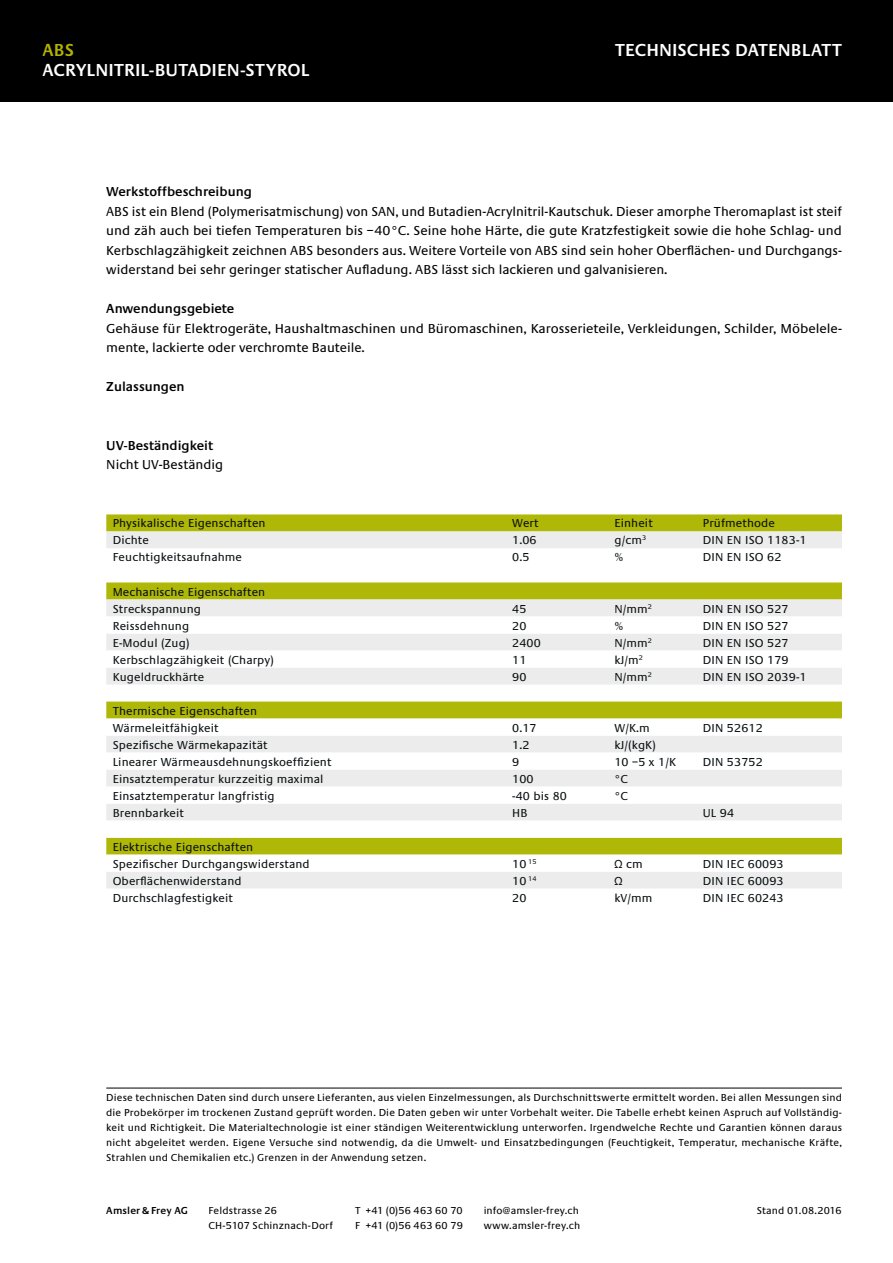
<style>
.page{position:relative;width:893px;height:1263px;background:#fff}
.page>*{position:absolute;margin:0;border:0;box-sizing:border-box;transform-origin:0 0}
.t1{font:600 18px "Praxis";letter-spacing:.005em;color:#fff}
.t2{font:600 18px "Praxis";color:#b2b300}
.t3{font:13.5px/19.5px "Praxis";color:#000;text-align:justify}
.t4{font:600 13.5px "Praxis";color:#000}
.t5{font:12px/17px "Praxis";letter-spacing:.01em;color:#0a1012}
.t6{font:10.5px/15px "Praxis";letter-spacing:.015em;color:#000}
.t7{font:600 10.5px "Praxis";letter-spacing:.015em;color:#000}
</style>
<div class="page">
<div style="left:0;top:0;width:893px;height:102px;background:#000"></div>
<div style="left:106px;top:514px;width:736px;height:17px;background:#afb806"></div>
<div style="left:106px;top:531px;width:736px;height:17px;background:#ececec"></div>
<svg style="left:106px;top:582px;width:736px;height:306px"></svg>
<hr style="left:106px;top:1088px;width:736px;height:1px;background:#000">
<h1 class="t2" style="left:43px;top:40px;width:33px">ABS</h1>
<h1 class="t1" style="left:43px;top:60px;width:268px">ACRYLNITRIL-BUTADIEN-STYROL</h1>
<h1 class="t1" style="left:615px;top:40px;width:228px">TECHNISCHES DATENBLATT</h1>
<p class="t4" style="left:106px;top:184px;width:147px">Werkstoffbeschreibung</p>
<p class="t3" style="left:106px;top:202px;width:737px">ABS ist ein Blend (Polymerisatmischung) von SAN, und Butadien-Acrylnitril-Kautschuk. Dieser amorphe Theromaplast ist steif und zäh auch bei tiefen Temperaturen bis –40°C. Seine hohe Härte, die gute Kratzfestigkeit sowie die hohe Schlag- und Kerbschlagzähigkeit zeichnen ABS besonders aus. Weitere Vorteile von ABS sind sein hoher Oberflächen- und Durchgangs&shy;widerstand bei sehr geringer statischer Aufladung. ABS lässt sich lackieren und galvanisieren.</p>
<p class="t4" style="left:106px;top:301px;width:130px">Anwendungsgebiete</p>
<p class="t3" style="left:106px;top:319px;width:737px">Gehäuse für Elektrogeräte, Haushaltmaschinen und Büromaschinen, Karosserieteile, Verkleidungen, Schilder, Möbelele&shy;mente, lackierte oder verchromte Bauteile.</p>
<p class="t4" style="left:106px;top:379px;width:80px">Zulassungen</p>
<p class="t4" style="left:106px;top:438px;width:108px">UV-Beständigkeit</p>
<p class="t3" style="left:106px;top:455px;width:118px">Nicht UV-Beständig</p>
<p class="t5" style="left:113px;top:515px;width:154px">Physikalische Eigenschaften</p>
<p class="t5" style="left:512px;top:515px;width:28px">Wert</p>
<p class="t5" style="left:614px;top:515px;width:40px">Einheit</p>
<p class="t5" style="left:703px;top:515px;width:74px">Prüfmethode</p>
<p class="t5" style="left:113px;top:532px;width:38px">Dichte</p>
<p class="t5" style="left:512px;top:532px;width:26px">1.06</p>
<p class="t5" style="left:614px;top:532px;width:33px">g/cm<sup>3</sup></p>
<p class="t5" style="left:703px;top:532px;width:105px">DIN EN ISO 1183-1</p>
<p class="t5" style="left:113px;top:549px;width:131px">Feuchtigkeitsaufnahme</p>
<p class="t5" style="left:512px;top:549px;width:19px">0.5</p>
<p class="t5" style="left:614px;top:549px;width:10px">%</p>
<p class="t5" style="left:703px;top:549px;width:80px">DIN EN ISO 62</p>
<p class="t5" style="left:113px;top:583px;width:154px">Mechanische Eigenschaften<br>Streckspannung</p>
<p class="t5" style="left:512px;top:600px;width:16px">45</p>
<p class="t5" style="left:614px;top:600px;width:39px">N/mm<sup>2</sup></p>
<p class="t5" style="left:703px;top:600px;width:87px">DIN EN ISO 527</p>
<p class="t5" style="left:113px;top:617px;width:78px">Reissdehnung</p>
<p class="t5" style="left:512px;top:617px;width:16px">20</p>
<p class="t5" style="left:614px;top:617px;width:14px">%²</p>
<p class="t5" style="left:703px;top:617px;width:87px">DIN EN ISO 527</p>
<p class="t5" style="left:113px;top:634px;width:78px">E-Modul (Zug)</p>
<p class="t5" style="left:512px;top:634px;width:30px">2400</p>
<p class="t5" style="left:614px;top:634px;width:39px">N/mm<sup>2</sup></p>
<p class="t5" style="left:703px;top:634px;width:87px">DIN EN ISO 527</p>
<p class="t5" style="left:113px;top:651px;width:163px">Kerbschlagzähigkeit (Charpy)</p>
<p class="t5" style="left:512px;top:651px;width:16px">11</p>
<p class="t5" style="left:614px;top:651px;width:37px">kJ/m<sup>2</sup>²²</p>
<p class="t5" style="left:703px;top:651px;width:87px">DIN EN ISO 179</p>
<p class="t5" style="left:113px;top:668px;width:93px">Kugeldruckhärte</p>
<p class="t5" style="left:512px;top:668px;width:16px">90</p>
<p class="t5" style="left:614px;top:668px;width:39px">N/mm<sup>2</sup></p>
<p class="t5" style="left:703px;top:668px;width:105px">DIN EN ISO 2039-1</p>
<p class="t5" style="left:113px;top:702px;width:146px">Thermische Eigenschaften<br>Wärmeleitfähigkeit</p>
<p class="t5" style="left:512px;top:719px;width:26px">0.17</p>
<p class="t5" style="left:614px;top:719px;width:37px">W/K.m</p>
<p class="t5" style="left:703px;top:719px;width:61px">DIN 52612</p>
<p class="t5" style="left:113px;top:736px;width:157px">Spezifische Wärmekapazität</p>
<p class="t5" style="left:512px;top:736px;width:19px">1.2</p>
<p class="t5" style="left:614px;top:736px;width:43px">kJ/(kgK)</p>
<p class="t5" style="left:113px;top:753px;width:220px">Linearer Wärmeausdehnungskoeffizient</p>
<p class="t5" style="left:512px;top:753px;width:9px">9</p>
<p class="t5" style="left:614px;top:753px;width:63px">10 –5 x 1/K</p>
<p class="t5" style="left:703px;top:753px;width:61px">DIN 53752</p>
<p class="t5" style="left:113px;top:770px;width:212px">Einsatztemperatur kurzzeitig maximal</p>
<p class="t5" style="left:512px;top:770px;width:23px">100</p>
<p class="t5" style="left:614px;top:770px;width:15px">°C</p>
<p class="t5" style="left:113px;top:787px;width:163px">Einsatztemperatur langfristig</p>
<p class="t5" style="left:512px;top:787px;width:56px">-40 bis 80</p>
<p class="t5" style="left:614px;top:787px;width:15px">°C</p>
<p class="t5" style="left:113px;top:804px;width:73px">Brennbarkeit</p>
<p class="t5" style="left:512px;top:804px;width:17px">HB</p>
<p class="t5" style="left:703px;top:804px;width:33px">UL 94</p>
<p class="t5" style="left:113px;top:838px;width:199px">Elektrische Eigenschaften<br>Spezifischer Durchgangswiderstand</p>
<p class="t5" style="left:512px;top:855px;width:26px">10 <sup>15</sup></p>
<p class="t5" style="left:614px;top:855px;width:30px">Ω cm</p>
<p class="t5" style="left:703px;top:855px;width:82px">DIN IEC 60093</p>
<p class="t5" style="left:113px;top:872px;width:130px">Oberflächenwiderstand</p>
<p class="t5" style="left:512px;top:872px;width:26px">10 <sup>14</sup></p>
<p class="t5" style="left:614px;top:872px;width:9px">Ω</p>
<p class="t5" style="left:703px;top:872px;width:82px">DIN IEC 60093</p>
<p class="t5" style="left:113px;top:889px;width:122px">Durchschlagfestigkeit</p>
<p class="t5" style="left:512px;top:889px;width:16px">20</p>
<p class="t5" style="left:614px;top:889px;width:39px">kV/mm</p>
<p class="t5" style="left:703px;top:889px;width:82px">DIN IEC 60243</p>
<p class="t6" style="left:106px;top:1090px;width:737px;text-align:justify">Diese technischen Daten sind durch unsere Lieferanten, aus vielen Einzelmessungen, als Durchschnittswerte ermittelt worden. Bei allen Messungen sind die Probekörper im trockenen Zustand geprüft worden. Die Daten geben wir unter Vorbehalt weiter. Die Tabelle erhebt keinen Aspruch auf Vollständig&shy;keit und Richtigkeit. Die Materialtechnologie ist einer ständigen Weiterentwicklung unterworfen. Irgendwelche Rechte und Garantien können daraus nicht abgeleitet werden. Eigene Versuche sind notwendig, da die Umwelt- und Einsatzbedingungen (Feuchtigkeit, Temperatur, mechanische Kräfte, Strahlen und Chemikalien etc.) Grenzen in der Anwendung setzen.</p>
<p class="t7" style="left:106px;top:1205px;width:83px">Amsler &amp; Frey AG</p>
<p class="t6" style="left:208px;top:1203px;width:70px">Feldstrasse 26</p>
<p class="t6" style="left:757px;top:1203px;width:86px">Stand 01.08.2016</p>
<p class="t6" style="left:208px;top:1218px;width:126px">CH-5107 Schinznach-Dorf</p>
<p class="t6" style="left:355px;top:1203px;width:109px">T +41 (0)56 463 60 70<br>F +41 (0)56 463 60 79</p>
<p class="t6" style="left:484px;top:1203px;width:98px">info@amsler-frey.ch www.amsler-frey.ch</p>
</div>
